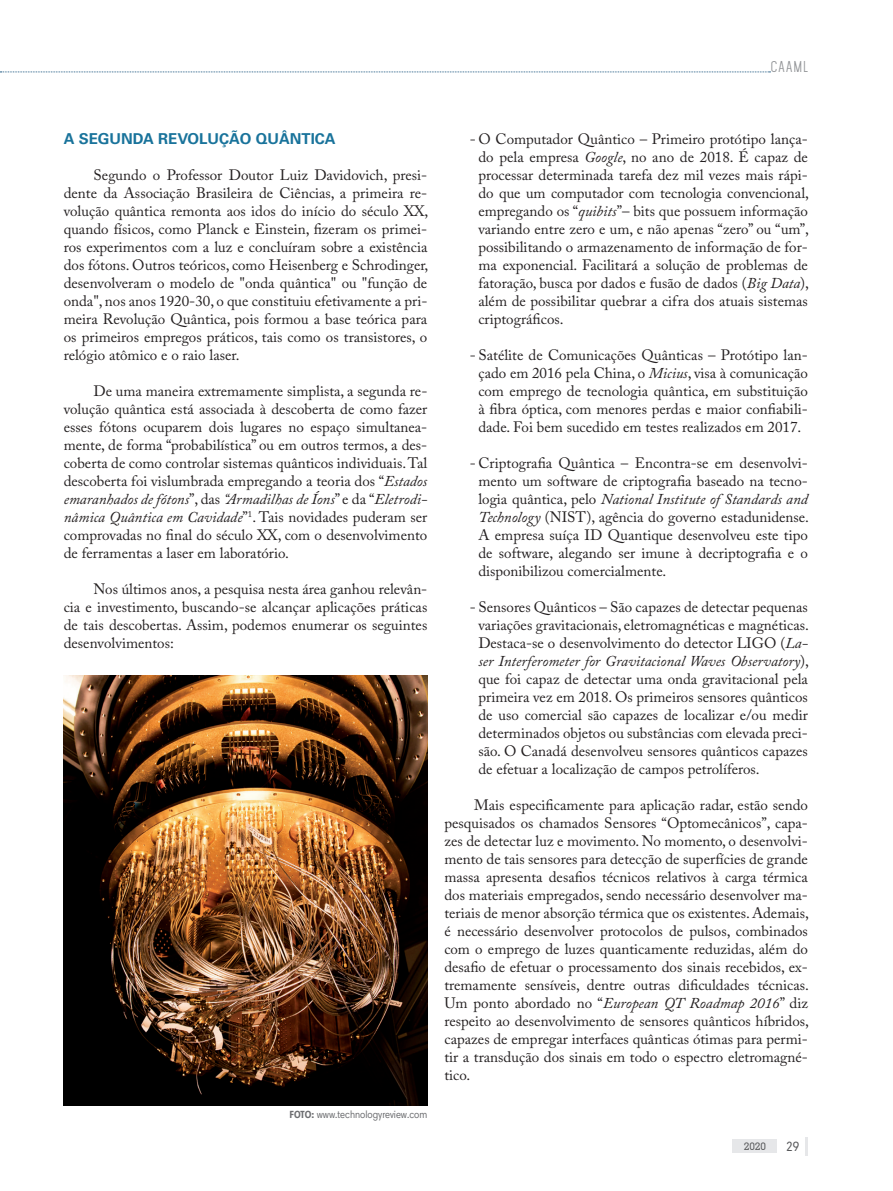
<style>
.page{position:relative;width:893px;height:1191px;background:#fff}
.page>*{position:absolute;margin:0;border:0;box-sizing:border-box;transform-origin:0 0}
.t1{font:15px/18px "Adobe Caslon Pro";color:#231f20;text-align:justify}
.t2{font:700 15px "Univers";color:#19739b}
.t3{font:13.5px "Mohave";letter-spacing:.1em;color:#939598}
.t4{font:condensed 13.5px "Harmonia Sans Pro Cyr";color:#57585a}
.t5{font:condensed 10.5px "Harmonia Sans Pro Cyr";color:#6c6d70}
.t6{font:500 10.5px "Geometric Slab 703 BT";color:#57585a}
.s1{font-style:italic}
.s2{font-weight:700}
</style>
<div class="page">
<div style="left:732px;top:1139px;width:44px;height:13px;background:#e6e7e9"></div>
<svg style="left:806px;top:1137px;width:2px;height:18px"></svg>
<svg style="left:0;top:72px;width:770px;height:1px"></svg>
<img style="left:64px;top:675px;width:363px;height:431px">
<p class="t3" style="left:771px;top:59px;width:39px">CAAML</p>
<p class="t2" style="left:64px;top:130px;width:273px">A SEGUNDA REVOLUÇÃO QUÂNTICA</p>
<p class="t1" style="left:64px;top:166px;width:366px;text-indent:30px">Segundo o Professor Doutor Luiz Davidovich, presi&shy;dente da Associação Brasileira de Ciências, a primeira re&shy;volução quântica remonta aos idos do início do século XX, quando físicos, como Planck e Einstein, fizeram os primei&shy;ros experimentos com a luz e concluíram sobre a existência dos fótons. Outros teóricos, como Heisenberg e Schrodinger, desenvolveram o modelo de "onda quântica" ou "função de onda", nos anos 1920-30, o que constituiu efetivamente a pri&shy;meira Revolução Quântica, pois formou a base teórica para os primeiros empregos práticos, tais como os transistores, o relógio atômico e o raio laser.</p>
<p class="t1" style="left:64px;top:382px;width:365px;text-indent:30px">De uma maneira extremamente simplista, a segunda re&shy;volução quântica está associada à descoberta de como fazer esses fótons ocuparem dois lugares no espaço simultanea&shy;mente, de forma “probabilística” ou em outros termos, a des&shy;coberta de como controlar sistemas quânticos individuais. Tal descoberta foi vislumbrada empregando a teoria dos “<span class="s1">Estados emaranhados de fótons</span>”, das <span class="s1">“Armadilhas de Íons</span>” e da “<span class="s1">Eletrodi&shy;nâmica Quântica em Cavidade</span>”<sup>1</sup>. Tais novidades puderam ser comprovadas no final do século XX, com o desenvolvimento de ferramentas a laser em laboratório.</p>
<p class="t1" style="left:64px;top:580px;width:365px;text-indent:30px">Nos últimos anos, a pesquisa nesta área ganhou relevân&shy;cia e investimento, buscando-se alcançar aplicações práticas de tais descobertas. Assim, podemos enumerar os seguintes desenvolvimentos:</p>
<p class="t5" style="left:289px;top:1108px;width:139px"><span class="s2">FOTO:</span> www.technologyreview.com</p>
<p class="t1" style="left:478px;top:130px;width:332px;text-indent:-9px">- O Computador Quântico – Primeiro protótipo lança&shy;do pela empresa <span class="s1">Google</span>, no ano de 2018. É capaz de processar determinada tarefa dez mil vezes mais rápi&shy;do que um computador com tecnologia convencional, empregando os “<span class="s1">quibits</span>”– bits que possuem informação variando entre zero e um, e não apenas “zero” ou “um”, possibilitando o armazenamento de informação de for&shy;ma exponencial. Facilitará a solução de problemas de fatoração, busca por dados e fusão de dados (<span class="s1">Big Data</span>), além de possibilitar quebrar a cifra dos atuais sistemas criptográficos.</p>
<p class="t1" style="left:470px;top:346px;width:340px;text-align:center">- Satélite de Comunicações Quânticas – Protótipo lan&shy;çado em 2016 pela China, o <span class="s1">Micius</span>, visa à comunicação com emprego de tecnologia quântica, em substituição à fibra óptica, com menores perdas e maior confiabili&shy;dade. Foi bem sucedido em testes realizados em 2017.</p>
<p class="t1" style="left:478px;top:454px;width:332px;text-indent:-9px">- Criptografia Quântica – Encontra-se em desenvolvi&shy;mento um software de criptografia baseado na tecno&shy;logia quântica, pelo <span class="s1">National Institute of Standards and Technology</span> (NIST), agência do governo estadunidense.<br>A empresa suíça ID Quantique desenvolveu este tipo de software, alegando ser imune à decriptografia e o disponibilizou comercialmente.</p>
<p class="t1" style="left:478px;top:598px;width:332px;text-indent:-9px">- Sensores Quânticos – São capazes de detectar pequenas variações gravitacionais, eletromagnéticas e magnéticas.<br>Destaca-se o desenvolvimento do detector LIGO (<span class="s1">La&shy;ser Interferometer for Gravitacional Waves Observatory</span>), que foi capaz de detectar uma onda gravitacional pela primeira vez em 2018. Os primeiros sensores quânticos de uso comercial são capazes de localizar e/ou medir determinados objetos ou substâncias com elevada preci&shy;são. O Canadá desenvolveu sensores quânticos capazes de efetuar a localização de campos petrolíferos.</p>
<p class="t1" style="left:444px;top:796px;width:366px;text-indent:30px">Mais especificamente para aplicação radar, estão sendo pesquisados os chamados Sensores “Optomecânicos”, capa&shy;zes de detectar luz e movimento. No momento, o desenvolvi&shy;mento de tais sensores para detecção de superfícies de grande massa apresenta desafios técnicos relativos à carga térmica dos materiais empregados, sendo necessário desenvolver ma&shy;teriais de menor absorção térmica que os existentes. Ademais, é necessário desenvolver protocolos de pulsos, combinados com o emprego de luzes quanticamente reduzidas, além do desafio de efetuar o processamento dos sinais recebidos, ex&shy;tremamente sensíveis, dentre outras dificuldades técnicas.<br>Um ponto abordado no “<span class="s1">European QT Roadmap 2016</span>” diz respeito ao desenvolvimento de sensores quânticos híbridos, capazes de empregar interfaces quânticas ótimas para permi&shy;tir a transdução dos sinais em todo o espectro eletromagné&shy;tico.</p>
<p class="t6" style="left:744px;top:1139px;width:24px">2020</p>
<p class="t4" style="left:786px;top:1138px;width:15px">29</p>
</div>
